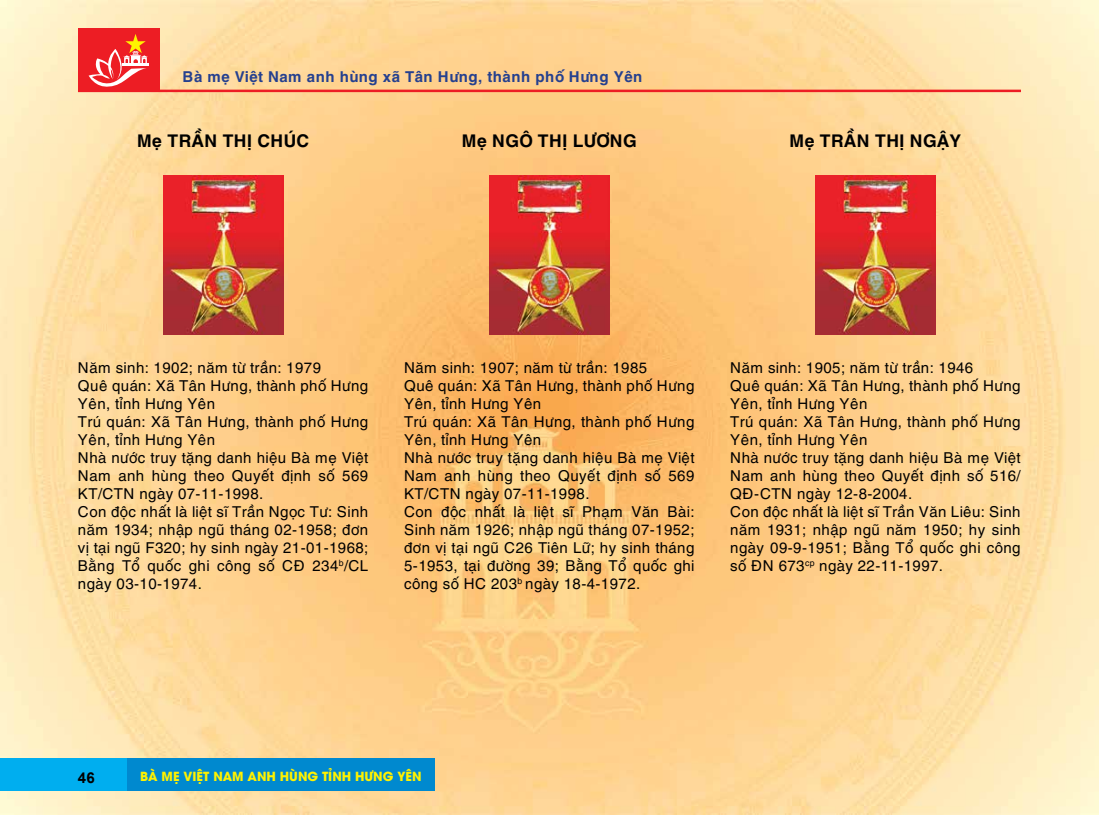
<style>
.page{position:relative;width:1099px;height:815px;background:#fff}
.page>*{position:absolute;margin:0;border:0;box-sizing:border-box;transform-origin:0 0}
.t1{font:700 17.5px "UTM Helve";color:#000}
.t2{font:15px/18px "UTM Helve";color:#000}
.t3{font:700 15px "UTM Helve";letter-spacing:.01em;color:#25408f}
.t4{font:700 15px "Arial";color:#000}
.t5{font:700 12.5px "UTM Avo";color:#fff200}
</style>
<div class="page">
<img style="left:0;top:0;width:1098px;height:815px">
<div style="left:0;top:758px;width:128px;height:33px;background:#00aeef"></div>
<div style="left:128px;top:758px;width:306px;height:33px;background:#0089cf"></div>
<hr style="left:78px;top:90px;width:942px;height:2px;background:#ed1d24">
<div style="left:78px;top:28px;width:81px;height:64px;background:#ed1d24"></div>
<hr style="left:122px;top:64px;width:27px;height:2px;background:#fff">
<svg style="left:89px;top:34px;width:59px;height:53px"></svg>
<img style="left:164px;top:176px;width:119px;height:159px">
<img style="left:490px;top:176px;width:119px;height:159px">
<img style="left:816px;top:176px;width:119px;height:159px">
<p class="t3" style="left:182px;top:64px;width:461px">Bà mẹ Việt Nam anh hùng xã Tân Hưng, thành phố Hưng Yên</p>
<p class="t1" style="left:137px;top:126px;width:174px">Mẹ TRẦN THỊ CHÚC</p>
<p class="t1" style="left:462px;top:126px;width:177px">Mẹ NGÔ THỊ LƯƠNG</p>
<p class="t1" style="left:789px;top:126px;width:174px">Mẹ TRẦN THỊ NGẬY</p>
<p class="t2" style="left:78px;top:357px;width:292px">Năm sinh: 1902; năm từ trần: 1979<br>Quê quán: Xã Tân Hưng, thành phố Hưng<br>Yên, tỉnh Hưng Yên<br>Trú quán: Xã Tân Hưng, thành phố Hưng<br>Yên, tỉnh Hưng Yên<br>Nhà nước truy tặng danh hiệu Bà mẹ Việt<br>Nam anh hùng theo Quyết định số 569<br>KT/CTN ngày 07-11-1998.<br>Con độc nhất là liệt sĩ Trần Ngọc Tư: Sinh năm 1934; nhập ngũ tháng 02-1958; đơn vị tại ngũ F320; hy sinh ngày 21-01-1968;<br>Bằng Tổ quốc ghi công số CĐ 234<sup>b</sup>/CL ngày 03-10-1974.</p>
<p class="t2" style="left:404px;top:357px;width:292px">Năm sinh: 1907; năm từ trần: 1985<br>Quê quán: Xã Tân Hưng, thành phố Hưng<br>Yên, tỉnh Hưng Yên<br>Trú quán: Xã Tân Hưng, thành phố Hưng<br>Yên, tỉnh Hưng Yên<br>Nhà nước truy tặng danh hiệu Bà mẹ Việt<br>Nam anh hùng theo Quyết định số 569<br>KT/CTN ngày 07-11-1998.<br>Con độc nhất là liệt sĩ Phạm Văn Bài:<br>Sinh năm 1926; nhập ngũ tháng 07-1952; đơn vị tại ngũ C26 Tiên Lữ; hy sinh tháng<br>5-1953, tại đường 39; Bằng Tổ quốc ghi công số HC 203<sup>b</sup> ngày 18-4-1972.</p>
<p class="t2" style="left:730px;top:357px;width:292px">Năm sinh: 1905; năm từ trần: 1946<br>Quê quán: Xã Tân Hưng, thành phố Hưng<br>Yên, tỉnh Hưng Yên<br>Trú quán: Xã Tân Hưng, thành phố Hưng<br>Yên, tỉnh Hưng Yên<br>Nhà nước truy tặng danh hiệu Bà mẹ Việt<br>Nam anh hùng theo Quyết định số 516/<br>QĐ-CTN ngày 12-8-2004.<br>Con độc nhất là liệt sĩ Trần Văn Liêu: Sinh năm 1931; nhập ngũ năm 1950; hy sinh ngày 09-9-1951; Bằng Tổ quốc ghi công số ĐN 673<sup>cp</sup> ngày 22-11-1997.</p>
<p class="t4" style="left:78px;top:769px;width:18px">46</p>
<p class="t5" style="left:140px;top:766px;width:283px">BÀ MẸ VIỆT NAM ANH HÙNG TỈNH HƯNG YÊN</p>
</div>
